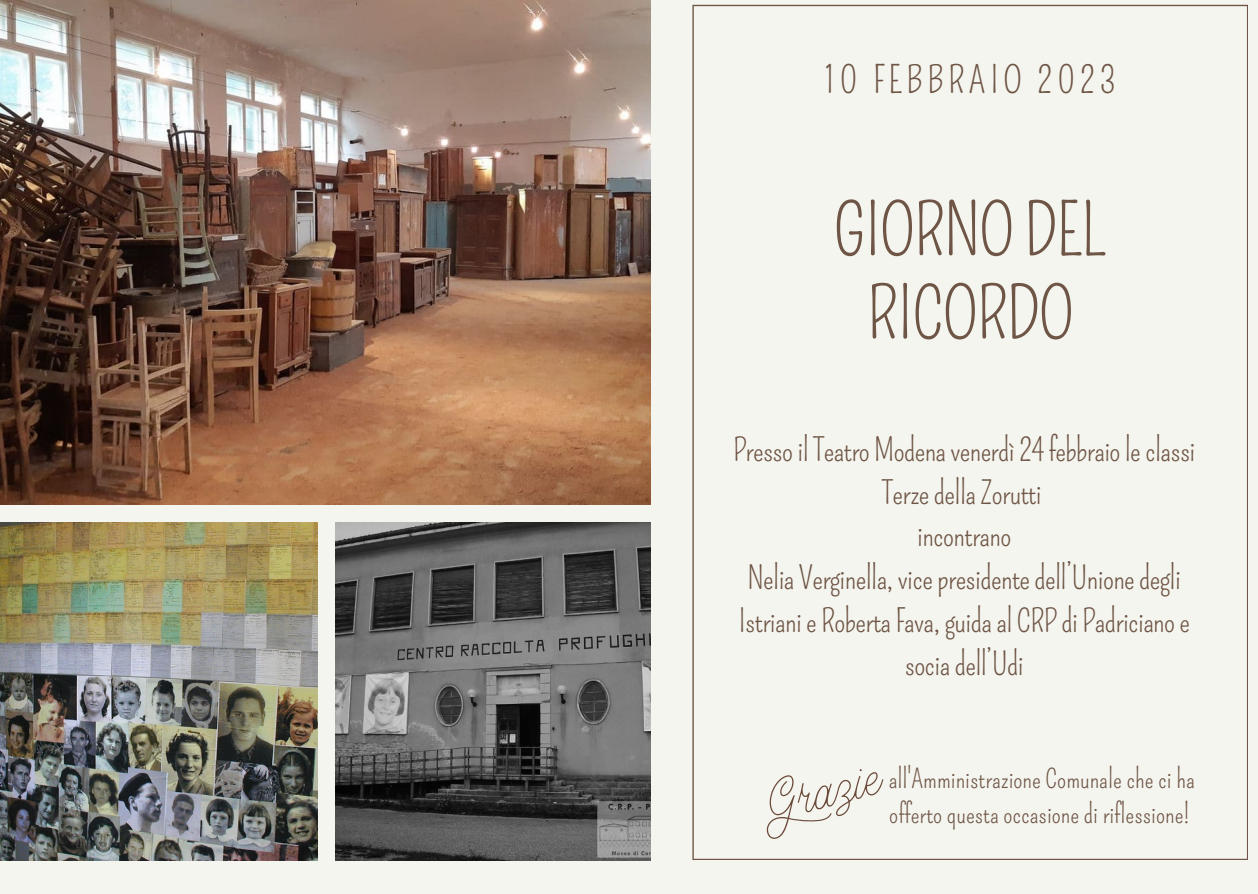
<style>
.page{position:relative;width:1258px;height:894px;background:#fff}
.page>*{position:absolute;margin:0;border:0;box-sizing:border-box;transform-origin:0 0}
.t1{font:70.2px/83.4px "Pompiere";letter-spacing:-.02em;color:#6e5545;text-align:center}
.t2{font:36.9px "Pompiere";letter-spacing:.12em;color:#6e5545}
.t3{font:31.5px/42.6px "Pompiere";letter-spacing:-.02em;color:#6e5545;text-align:center}
.t4{font:26.1px/34.8px "Pompiere";color:#6e5545}
</style>
<div class="page">
<div style="left:0;top:0;width:1258px;height:893px;background:#f5f5ef"></div>
<img style="left:335px;top:522px;width:315px;height:338px">
<img style="left:0;top:522px;width:317px;height:338px">
<img style="left:0;top:0;width:650px;height:504px">
<svg style="left:692px;top:5px;width:556px;height:854px"></svg>
<svg style="left:767px;top:768px;width:116px;height:70px"></svg>
<p class="t2" style="left:824px;top:58px;width:293px">10 FEBBRAIO 2023</p>
<h1 class="t1" style="left:833px;top:190px;width:275px">GIORNO DEL<br>RICORDO</h1>
<p class="t3" style="left:733px;top:429px;width:464px">Presso il Teatro Modena venerdì 24 febbraio le classi Terze della Zorutti<br>incontrano<br>Nelia Verginella, vice presidente dell’Unione degli Istriani e Roberta Fava, guida al CRP di Padriciano e socia dell’Udi</p>
<p class="t4" style="left:889px;top:761px;width:307px">all'Amministrazione Comunale che ci ha offerto questa occasione di riflessione!</p>
</div>
